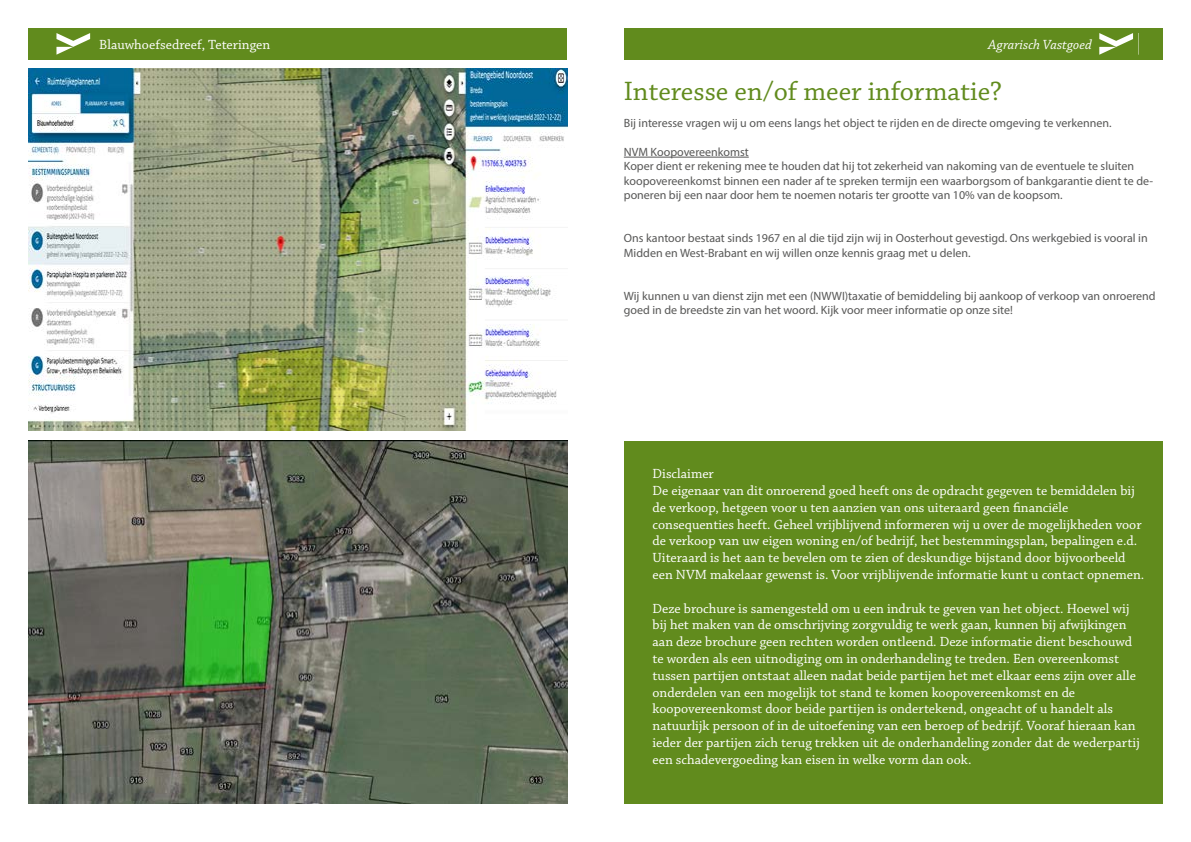
<style>
.page{position:relative;width:1191px;height:842px;background:#fff}
.page>*{position:absolute;margin:0;border:0;box-sizing:border-box;transform-origin:0 0}
.t1{font:28px "Chaparral Pro";color:#618b1d}
.t2{font:14px/16.8px "Chaparral Pro";color:#fff}
.t3{font:italic 14px "Chaparral Pro";letter-spacing:.005em;color:#fff}
.t4{font:12px/14.4px "Myriad Pro";color:#575756}
</style>
<div class="page">
<div style="left:28px;top:28px;width:539px;height:32px;background:#618b1d"></div>
<div style="left:624px;top:28px;width:538px;height:32px;background:#618b1d"></div>
<div style="left:624px;top:441px;width:538px;height:363px;background:#618b1d"></div>
<hr style="left:624px;top:157px;width:125px;height:1px;background:#575756">
<img style="left:28px;top:68px;width:539px;height:363px">
<img style="left:28px;top:441px;width:539px;height:363px">
<svg style="left:1099px;top:33px;width:34px;height:22px"></svg>
<svg style="left:56px;top:33px;width:34px;height:22px"></svg>
<p class="t2" style="left:99px;top:37px;width:173px">Blauwhoefsedreef, Teteringen</p>
<p class="t3" style="left:988px;top:37px;width:105px">Agrarisch Vastgoed</p>
<h1 class="t1" style="left:624px;top:76px;width:380px">Interesse en/of meer informatie?</h1>
<p class="t4" style="left:624px;top:116px;width:489px">Bij interesse vragen wij u om eens langs het object te rijden en de directe omgeving te verkennen.</p>
<p class="t4" style="left:624px;top:144px;width:531px">NVM Koopovereenkomst<br>Koper dient er rekening mee te houden dat hij tot zekerheid van nakoming van de eventuele te sluiten koopovereenkomst binnen een nader af te spreken termijn een waarborgsom of bankgarantie dient te de&shy;poneren bij een naar door hem te noemen notaris ter grootte van 10% van de koopsom.</p>
<p class="t4" style="left:624px;top:231px;width:525px">Ons kantoor bestaat sinds 1967 en al die tijd zijn wij in Oosterhout gevestigd. Ons werkgebied is vooral in<br>Midden en West-Brabant en wij willen onze kennis graag met u delen.</p>
<p class="t4" style="left:624px;top:288px;width:533px">Wij kunnen u van dienst zijn met een (NWWI)taxatie of bemiddeling bij aankoop of verkoop van onroerend goed in de breedste zin van het woord. Kijk voor meer informatie op onze site!</p>
<p class="t2" style="left:652px;top:466px;width:493px">Disclaimer<br>De eigenaar van dit onroerend goed heeft ons de opdracht gegeven te bemiddelen bij de verkoop, hetgeen voor u ten aanzien van ons uiteraard geen financiële consequenties heeft. Geheel vrijblijvend informeren wij u over de mogelijkheden voor de verkoop van uw eigen woning en/of bedrijf, het bestemmingsplan, bepalingen e.d.<br>Uiteraard is het aan te bevelen om te zien of deskundige bijstand door bijvoorbeeld een NVM makelaar gewenst is. Voor vrijblijvende informatie kunt u contact opnemen.</p>
<p class="t2" style="left:652px;top:600px;width:489px">Deze brochure is samengesteld om u een indruk te geven van het object. Hoewel wij bij het maken van de omschrijving zorgvuldig te werk gaan, kunnen bij afwijkingen aan deze brochure geen rechten worden ontleend. Deze informatie dient beschouwd te worden als een uitnodiging om in onderhandeling te treden. Een overeenkomst tussen partijen ontstaat alleen nadat beide partijen het met elkaar eens zijn over alle onderdelen van een mogelijk tot stand te komen koopovereenkomst en de koopovereenkomst door beide partijen is ondertekend, ongeacht of u handelt als natuurlijk persoon of in de uitoefening van een beroep of bedrijf. Vooraf hieraan kan ieder der partijen zich terug trekken uit de onderhandeling zonder dat de wederpartij een schadevergoeding kan eisen in welke vorm dan ook.</p>
</div>
